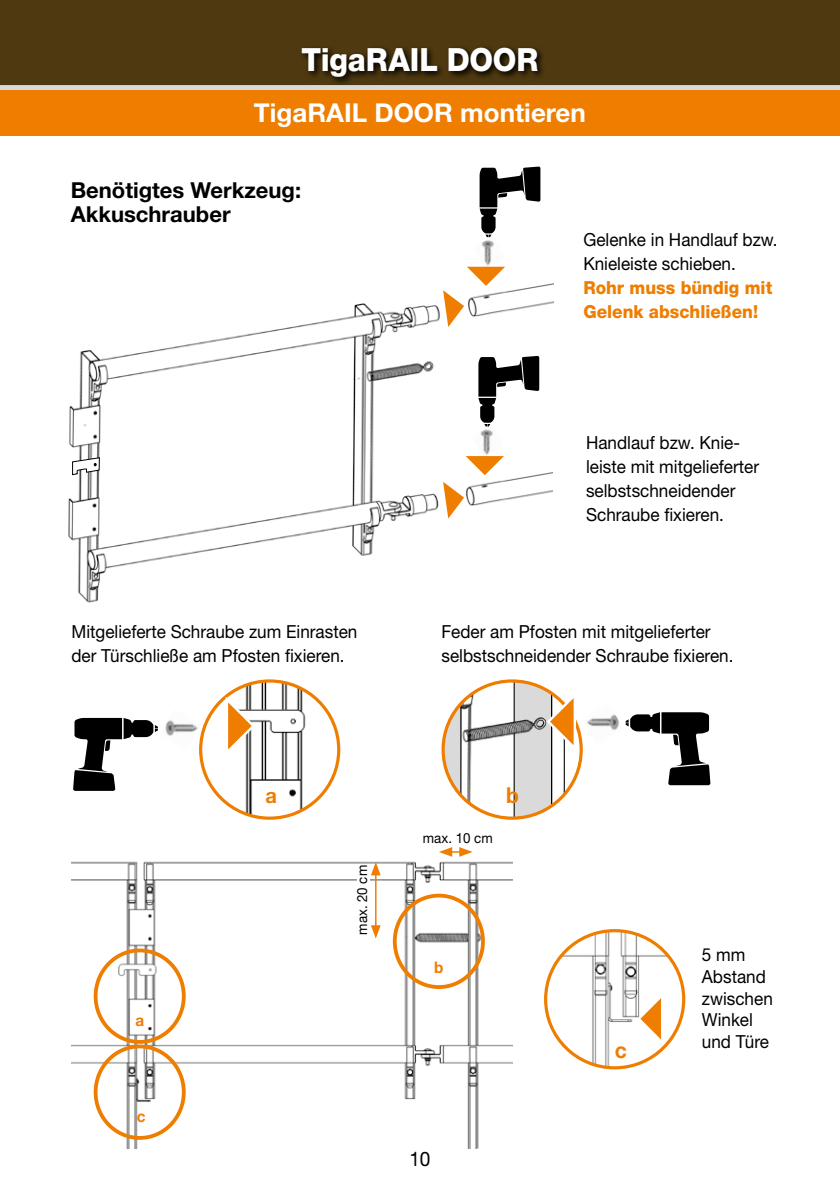
<style>
.page{position:relative;width:840px;height:1191px;background:#fff}
.page>*{position:absolute;margin:0;border:0;box-sizing:border-box;transform-origin:0 0}
.t1{font:800 32px "Helvetica Neue LT Std";letter-spacing:-.005em;color:#fff;scale:.95 1}
.t2{font:700 26px "Helvetica Neue LT Std";color:#fff}
.t3{font:700 22px/24px "Helvetica Neue LT Std";color:#000}
.t4{font:700 22px "Helvetica Neue LT Std";color:#ef7d00;scale:.95 1}
.t5{font:700 21px "Helvetica Neue LT Std";color:#ef7d00;scale:.95 1}
.t6{font:20px "Helvetica Neue LT Std";color:#000;scale:.95 1}
.t7{font:18px/24px "Helvetica Neue LT Std";color:#000;scale:.95 1}
.t8{font:800 18px/24px "Helvetica Neue LT Std";color:#ef7d00;scale:.95 1}
.t9{font:700 16px "Helvetica Neue LT Std";color:#ef7d00;scale:.95 1}
.t10{font:14px "Helvetica Neue LT Std";color:#000;scale:.95 1}
</style>
<div class="page">
<img style="left:200px;top:681px;width:138px;height:137px;border-radius:69px">
<div style="left:199px;top:679px;width:141px;height:140px;border:3px solid #ef7d00;border-radius:50%"></div>
<img style="left:165px;top:720px;width:36px;height:30px">
<svg style="left:224px;top:693px;width:32px;height:65px"></svg>
<svg style="left:73px;top:718px;width:85px;height:73px"></svg>
<div style="left:0;top:0;width:839px;height:85px;background:#4f3910"></div>
<svg style="left:302px;top:47px;width:241px;height:37px"></svg>
<div style="left:0;top:85px;width:839px;height:6px;background:#dadada"></div>
<div style="left:0;top:91px;width:839px;height:45px;background:#ef7d00"></div>
<img style="left:461px;top:683px;width:52px;height:135px">
<svg style="left:443px;top:701px;width:18px;height:97px"></svg>
<div style="left:441px;top:679px;width:141px;height:140px;border:3px solid #ef7d00;border-radius:50%"></div>
<img style="left:581px;top:714px;width:39px;height:31px">
<svg style="left:513px;top:681px;width:64px;height:137px"></svg>
<svg style="left:625px;top:712px;width:85px;height:73px"></svg>
<img style="left:68px;top:303px;width:381px;height:300px">
<img style="left:467px;top:266px;width:86px;height:46px">
<svg style="left:71px;top:457px;width:29px;height:18px"></svg>
<img style="left:473px;top:237px;width:32px;height:30px">
<svg style="left:443px;top:267px;width:62px;height:60px"></svg>
<svg style="left:479px;top:167px;width:61px;height:70px"></svg>
<img style="left:466px;top:472px;width:85px;height:34px">
<svg style="left:443px;top:482px;width:21px;height:36px"></svg>
<img style="left:480px;top:426px;width:24px;height:31px">
<svg style="left:465px;top:456px;width:38px;height:19px"></svg>
<svg style="left:478px;top:356px;width:61px;height:70px"></svg>
<img style="left:71px;top:861px;width:441px;height:287px">
<div style="left:392px;top:893px;width:92px;height:96px;border:4px solid #ef7d00;border-radius:50%"></div>
<svg style="left:439px;top:847px;width:33px;height:9px"></svg>
<hr style="left:375px;top:872px;width:1px;height:56px;background:#ef7d00">
<svg style="left:371px;top:925px;width:9px;height:13px"></svg>
<svg style="left:371px;top:862px;width:9px;height:13px"></svg>
<div style="left:357px;top:864px;width:12px;height:70px;background:#fff"></div>
<div style="left:94px;top:948px;width:91px;height:95px;border:4px solid #ef7d00;border-radius:50%"></div>
<div style="left:94px;top:1044px;width:91px;height:95px;border:4px solid #ef7d00;border-radius:50%"></div>
<img style="left:545px;top:930px;width:138px;height:137px;border-radius:69px">
<div style="left:543px;top:929px;width:142px;height:140px;border:3px solid #ef7d00;border-radius:50%"></div>
<svg style="left:640px;top:998px;width:20px;height:41px"></svg>
<h1 class="t1" style="left:301px;top:41px;width:251px">TigaRAIL DOOR</h1>
<h2 class="t2" style="left:254px;top:96px;width:333px">TigaRAIL DOOR montieren</h2>
<p class="t3" style="left:71px;top:178px;width:232px">Benötigtes Werkzeug:<br>Akkuschrauber</p>
<p class="t7" style="left:71px;top:619px;width:302px">Mitgelieferte Schraube zum Einrasten der Türschließe am Pfosten fixieren.</p>
<p class="t7" style="left:583px;top:227px;width:206px">Gelenke in Handlauf bzw.<br>Knieleiste schieben.</p>
<p class="t8" style="left:583px;top:275px;width:200px">Rohr muss bündig mit<br>Gelenk abschließen!</p>
<p class="t7" style="left:585px;top:430px;width:184px">Handlauf bzw. Knie&shy;leiste mit mitgelieferter selbstschneidender<br>Schraube fixieren.</p>
<p class="t7" style="left:441px;top:619px;width:309px">Feder am Pfosten mit mitgelieferter selbstschneidender Schraube fixieren.</p>
<p class="t5" style="left:265px;top:782px;width:14px">a</p>
<p class="t4" style="left:506px;top:782px;width:15px">b</p>
<p class="t9" style="left:135px;top:1010px;width:11px">a</p>
<p class="t9" style="left:137px;top:1106px;width:11px">c</p>
<p class="t10" style="left:353px;top:934px;width:75px;rotate:-90deg">max. 20 cm</p>
<p class="t10" style="left:422px;top:830px;width:75px">max. 10 cm</p>
<p class="t9" style="left:434px;top:957px;width:11px">b</p>
<p class="t6" style="left:409px;top:1147px;width:24px">10</p>
<p class="t4" style="left:614px;top:1036px;width:14px">c</p>
<p class="t7" style="left:701px;top:944px;width:76px;line-height:21.6px">5 mm<br>Abstand zwischen<br>Winkel und Türe</p>
</div>
